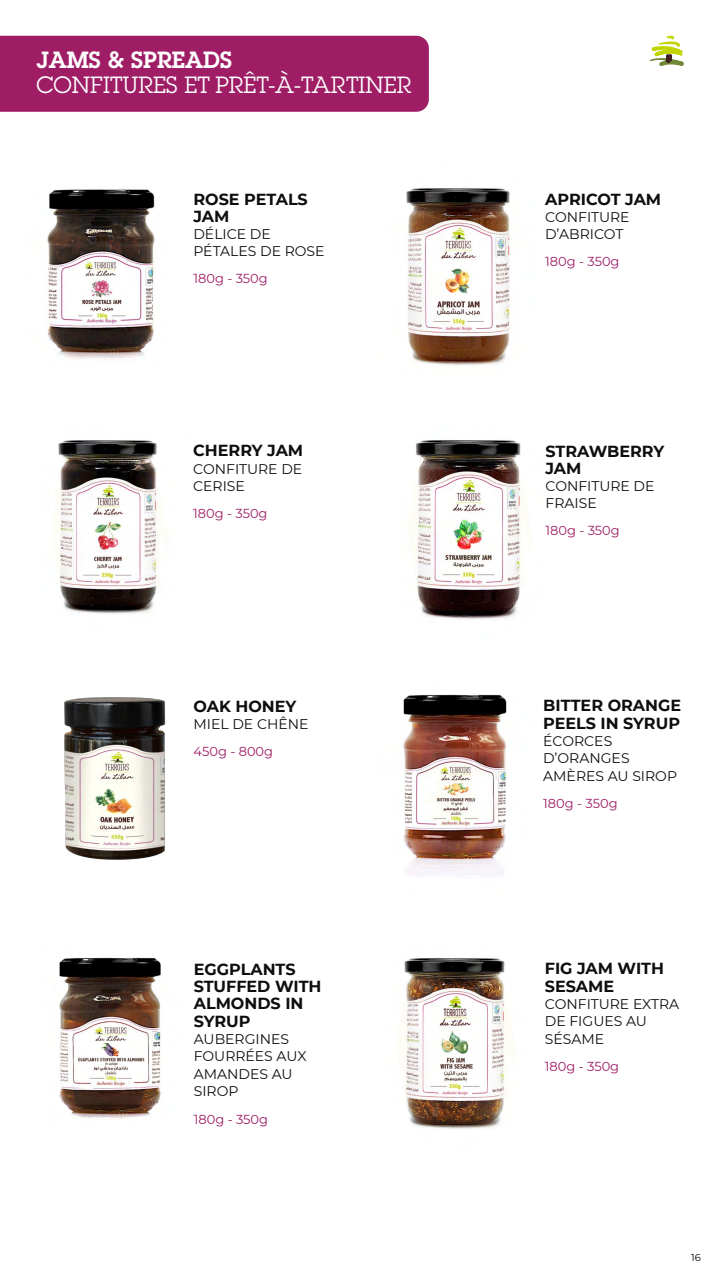
<style>
.page{position:relative;width:720px;height:1280px;background:#fff}
.page>*{position:absolute;margin:0;border:0;box-sizing:border-box;transform-origin:0 0}
.t1{font:23px "Lubalin Graph Std";color:#fff}
.t2{font:600 23px "Lubalin Graph Std";color:#fff}
.t3{font:700 16px/17.3px "Montserrat";color:#0e0e0e}
.t4{font:14px/17.3px "Montserrat";color:#0e0e0e}
.t5{font:13px "Montserrat";color:#9e1d65}
.t6{font:10px "Montserrat";color:#000}
</style>
<div class="page">
<img style="left:406px;top:188px;width:105px;height:178px">
<img style="left:410px;top:440px;width:122px;height:180px">
<img style="left:64px;top:697px;width:102px;height:163px">
<img style="left:47px;top:189px;width:108px;height:171px">
<img style="left:53px;top:440px;width:114px;height:174px">
<svg style="left:650px;top:36px;width:34px;height:30px"></svg>
<img style="left:399px;top:958px;width:117px;height:171px">
<img style="left:403px;top:694px;width:104px;height:182px">
<img style="left:59px;top:957px;width:103px;height:161px">
<div style="left:0;top:36px;width:429px;height:76px;background:#9e1d65"></div>
<h1 class="t2" style="left:36px;top:45px;width:197px">JAMS &amp; SPREADS</h1>
<h1 class="t1" style="left:36px;top:71px;width:377px">CONFITURES ET PRÊT-À-TARTINER</h1>
<p class="t3" style="left:193px;top:190px;width:116px">ROSE PETALS<br>JAM</p>
<p class="t4" style="left:193px;top:225px;width:133px">DÉLICE DE<br>PÉTALES DE ROSE</p>
<p class="t5" style="left:193px;top:270px;width:76px">180g - 350g</p>
<p class="t3" style="left:193px;top:441px;width:112px">CHERRY JAM</p>
<p class="t4" style="left:193px;top:460px;width:111px">CONFITURE DE<br>CERISE</p>
<p class="t5" style="left:193px;top:505px;width:76px">180g - 350g</p>
<p class="t3" style="left:194px;top:697px;width:104px">OAK HONEY</p>
<p class="t4" style="left:194px;top:715px;width:117px">MIEL DE CHÊNE</p>
<p class="t5" style="left:194px;top:743px;width:81px">450g - 800g</p>
<p class="t3" style="left:194px;top:960px;width:129px">EGGPLANTS<br>STUFFED WITH<br>ALMONDS IN<br>SYRUP</p>
<p class="t4" style="left:194px;top:1030px;width:114px">AUBERGINES<br>FOURRÉES AUX<br>AMANDES AU<br>SIROP</p>
<p class="t5" style="left:194px;top:1110px;width:76px">180g - 350g</p>
<p class="t3" style="left:545px;top:189px;width:118px">APRICOT JAM</p>
<p class="t4" style="left:545px;top:208px;width:86px">CONFITURE<br>D’ABRICOT</p>
<p class="t5" style="left:545px;top:253px;width:76px">180g - 350g</p>
<p class="t3" style="left:545px;top:441px;width:120px">STRAWBERRY<br>JAM</p>
<p class="t4" style="left:545px;top:477px;width:111px">CONFITURE DE<br>FRAISE</p>
<p class="t5" style="left:545px;top:522px;width:76px">180g - 350g</p>
<p class="t3" style="left:543px;top:696px;width:139px">BITTER ORANGE<br>PEELS IN SYRUP</p>
<p class="t4" style="left:543px;top:732px;width:135px">ÉCORCES<br>D’ORANGES<br>AMÈRES AU SIROP</p>
<p class="t5" style="left:543px;top:795px;width:76px">180g - 350g</p>
<p class="t3" style="left:545px;top:959px;width:121px">FIG JAM WITH<br>SESAME</p>
<p class="t4" style="left:545px;top:995px;width:136px">CONFITURE EXTRA<br>DE FIGUES AU<br>SÉSAME</p>
<p class="t5" style="left:545px;top:1058px;width:76px">180g - 350g</p>
<p class="t6" style="left:691px;top:1250px;width:11px">16</p>
</div>
